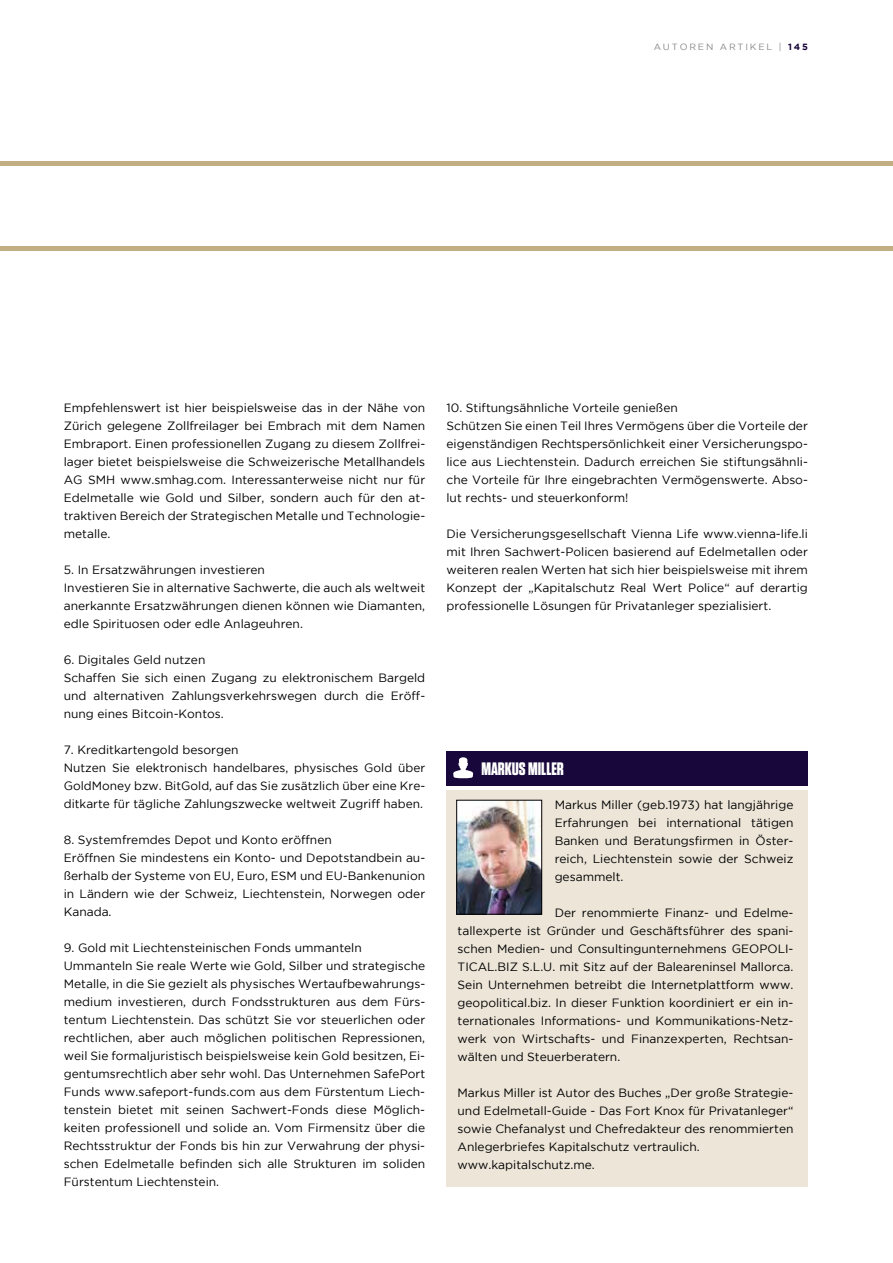
<style>
.page{position:relative;width:893px;height:1263px;background:#fff}
.page>*{position:absolute;margin:0;border:0;box-sizing:border-box;transform-origin:0 0}
.t1{font:700 18px "Tungsten";color:#fff}
.t2{font:12px/18px "Gotham";color:#000}
.t3{font:9px "Gotham";letter-spacing:.2em;color:#878787}
.s1{font-weight:700;color:#18073a}
</style>
<div class="page">
<hr style="left:0;top:162px;width:893px;height:4px;background:#c1ae82">
<hr style="left:0;top:247px;width:893px;height:4px;background:#c1ae82">
<div style="left:446px;top:752px;width:362px;height:34px;background:#18073a"></div>
<svg style="left:453px;top:757px;width:20px;height:21px"></svg>
<div style="left:446px;top:790px;width:362px;height:396px;background:#ece5d8"></div>
<img style="left:458px;top:802px;width:82px;height:110px">
<div style="left:456px;top:800px;width:86px;height:114px;border:1px solid #000"></div>
<p class="t3" style="left:654px;top:41px;width:156px">AUTOREN ARTIKEL | <span class="s1">145</span></p>
<p class="t2" style="left:64px;top:398px;width:363px;text-align:justify">Empfehlenswert ist hier beispielsweise das in der Nähe von Zürich gelegene Zollfreilager bei Embrach mit dem Namen Embraport. Einen professionellen Zugang zu diesem Zollfrei&shy;lager bietet beispielsweise die Schweizerische Metallhandels AG SMH www.smhag.com. Interessanterweise nicht nur für Edelmetalle wie Gold und Silber, sondern auch für den at&shy;traktiven Bereich der Strategischen Metalle und Technologie&shy;metalle.</p>
<p class="t2" style="left:64px;top:560px;width:363px">5. In Ersatzwährungen investieren<br>Investieren Sie in alternative Sachwerte, die auch als weltweit anerkannte Ersatzwährungen dienen können wie Diamanten, edle Spirituosen oder edle Anlageuhren.</p>
<p class="t2" style="left:64px;top:650px;width:363px">6. Digitales Geld nutzen<br>Schaffen Sie sich einen Zugang zu elektronischem Bargeld und alternativen Zahlungsverkehrswegen durch die Eröff&shy;nung eines Bitcoin-Kontos.</p>
<p class="t2" style="left:64px;top:740px;width:363px">7. Kreditkartengold besorgen<br>Nutzen Sie elektronisch handelbares, physisches Gold über GoldMoney bzw. BitGold, auf das Sie zusätzlich über eine Kre&shy;ditkarte für tägliche Zahlungszwecke weltweit Zugriff haben.</p>
<p class="t2" style="left:64px;top:830px;width:363px">8. Systemfremdes Depot und Konto eröffnen<br>Eröffnen Sie mindestens ein Konto- und Depotstandbein au&shy;ßerhalb der Systeme von EU, Euro, ESM und EU-Bankenunion in Ländern wie der Schweiz, Liechtenstein, Norwegen oder Kanada.</p>
<p class="t2" style="left:64px;top:938px;width:363px">9. Gold mit Liechtensteinischen Fonds ummanteln Ummanteln Sie reale Werte wie Gold, Silber und strategische Metalle, in die Sie gezielt als physisches Wertaufbewahrungs&shy;medium investieren, durch Fondsstrukturen aus dem Fürs&shy;tentum Liechtenstein. Das schützt Sie vor steuerlichen oder rechtlichen, aber auch möglichen politischen Repressionen, weil Sie formaljuristisch beispielsweise kein Gold besitzen, Ei&shy;gentumsrechtlich aber sehr wohl. Das Unternehmen SafePort Funds www.safeport-funds.com aus dem Fürstentum Liech&shy;tenstein bietet mit seinen Sachwert-Fonds diese Möglich&shy;keiten professionell und solide an. Vom Firmensitz über die Rechtsstruktur der Fonds bis hin zur Verwahrung der physi&shy;schen Edelmetalle befinden sich alle Strukturen im soliden Fürstentum Liechtenstein.</p>
<p class="t2" style="left:446px;top:398px;width:363px">10. Stiftungsähnliche Vorteile genießen<br>Schützen Sie einen Teil Ihres Vermögens über die Vorteile der eigenständigen Rechtspersönlichkeit einer Versicherungspo&shy;lice aus Liechtenstein. Dadurch erreichen Sie stiftungsähnli&shy;che Vorteile für Ihre eingebrachten Vermögenswerte. Abso&shy;lut rechts- und steuerkonform!</p>
<p class="t2" style="left:446px;top:524px;width:363px;text-align:justify">Die Versicherungsgesellschaft Vienna Life www.vienna-life.li mit Ihren Sachwert-Policen basierend auf Edelmetallen oder weiteren realen Werten hat sich hier beispielsweise mit ihrem Konzept der „Kapitalschutz Real Wert Police“ auf derartig professionelle Lösungen für Privatanleger spezialisiert.</p>
<h1 class="t1" style="left:481px;top:759px;width:84px">MARKUS MILLER</h1>
<p class="t2" style="left:555px;top:795px;width:240px;text-align:justify">Markus Miller (geb.1973) hat langjährige Erfahrungen bei international tätigen Banken und Beratungsfirmen in Öster&shy;reich, Liechtenstein sowie der Schweiz gesammelt.</p>
<p class="t2" style="left:458px;top:903px;width:337px;text-align:justify;text-indent:97px">Der renommierte Finanz- und Edelme&shy;tallexperte ist Gründer und Geschäftsführer des spani&shy;schen Medien- und Consultingunternehmens GEOPOLI-TICAL.BIZ S.L.U. mit Sitz auf der Baleareninsel Mallorca.<br>Sein Unternehmen betreibt die Internetplattform www. geopolitical.biz. In dieser Funktion koordiniert er ein in&shy;ternationales Informations- und Kommunikations-Netz&shy;werk von Wirtschafts- und Finanzexperten, Rechtsan&shy;wälten und Steuerberatern.</p>
<p class="t2" style="left:458px;top:1083px;width:337px">Markus Miller ist Autor des Buches „Der große Strategie&shy;und Edelmetall-Guide - Das Fort Knox für Privatanleger“ sowie Chefanalyst und Chefredakteur des renommierten Anlegerbriefes Kapitalschutz vertraulich. www.kapitalschutz.me.</p>
</div>
